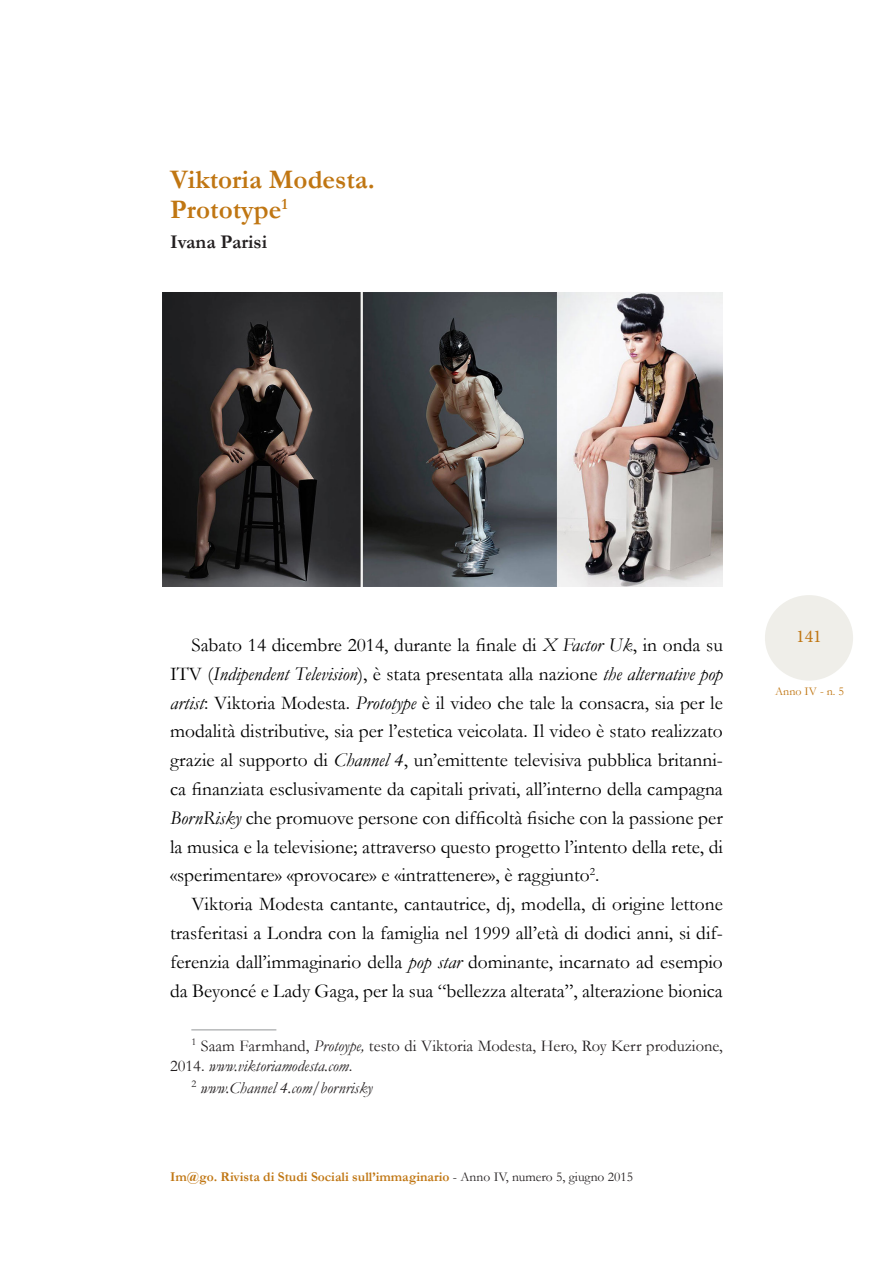
<style>
.page{position:relative;width:893px;height:1263px;background:#fff}
.page>*{position:absolute;margin:0;border:0;box-sizing:border-box;transform-origin:0 0}
.t1{font:700 27px/30px "Garamond";color:#c07612}
.t2{font:19.5px/28.8px "Garamond";color:#000;text-align:justify}
.t3{font:700 19.5px "Garamond";color:#231f20}
.t4{font:18px "Minion Pro";color:#c07612}
.t5{font:16.5px/19.8px "Garamond";color:#231f20}
.t6{font:italic 16.5px "Garamond";color:#231f20}
.t7{font:700 13.5px "Garamond";color:#c07612}
.t8{font:12px "Garamond";color:#c07612}
.s1{font-style:italic}
.s2{font-weight:400;color:#231f20}
</style>
<div class="page">
<div style="left:765px;top:595px;width:88px;height:86px;background:#efeee9;border-radius:50%"></div>
<hr style="left:191px;top:1030px;width:85px;height:1px;background:#939598">
<img style="left:163px;top:292px;width:560px;height:294px">
<h1 class="t1" style="left:170px;top:164px;width:206px">Viktoria Modesta.<br>Prototype<sup>1</sup></h1>
<p class="t3" style="left:170px;top:228px;width:99px">Ivana Parisi</p>
<p class="t2" style="left:170px;top:630px;width:554px;text-indent:21px">Sabato 14 dicembre 2014, durante la finale di <span class="s1">X Factor Uk</span>, in onda su ITV (<span class="s1">Indipendent Television</span>), è stata presentata alla nazione <span class="s1">the alternative pop artist</span>: Viktoria Modesta. <span class="s1">Prototype</span> è il video che tale la consacra, sia per le modalità distributive, sia per l’estetica veicolata. Il video è stato realizzato grazie al supporto di <span class="s1">Channel 4</span>, un’emittente televisiva pubblica britanni&shy;ca finanziata esclusivamente da capitali privati, all’interno della campagna <span class="s1">BornRisky</span> che promuove persone con difficoltà fisiche con la passione per la musica e la televisione; attraverso questo progetto l’intento della rete, di «sperimentare» «provocare» e «intrattenere», è raggiunto<sup>2</sup>.</p>
<p class="t2" style="left:170px;top:889px;width:554px;text-indent:21px">Viktoria Modesta cantante, cantautrice, dj, modella, di origine lettone trasferitasi a Londra con la famiglia nel 1999 all’età di dodici anni, si dif&shy;ferenzia dall’immaginario della <span class="s1">pop star</span> dominante, incarnato ad esempio da Beyoncé e Lady Gaga, per la sua “bellezza alterata”, alterazione bionica</p>
<p class="t5" style="left:170px;top:1036px;width:554px;text-indent:21px"><sup>1</sup> Saam Farmhand, <span class="s1">Protoype,</span> testo di Viktoria Modesta, Hero, Roy Kerr produzione,<br>2014. <span class="s1">www.viktoriamodesta.com</span>.</p>
<p class="t6" style="left:191px;top:1076px;width:183px"><sup>2</sup> www.Channel 4.com/bornrisky</p>
<p class="t7" style="left:170px;top:1168px;width:465px">Im@go. Rivista di Studi Sociali sull’immaginario <span class="s2">- Anno IV, numero 5, giugno 2015</span></p>
<p class="t4" style="left:796px;top:624px;width:27px">141</p>
<p class="t8" style="left:775px;top:683px;width:70px">Anno IV - n. 5</p>
</div>
